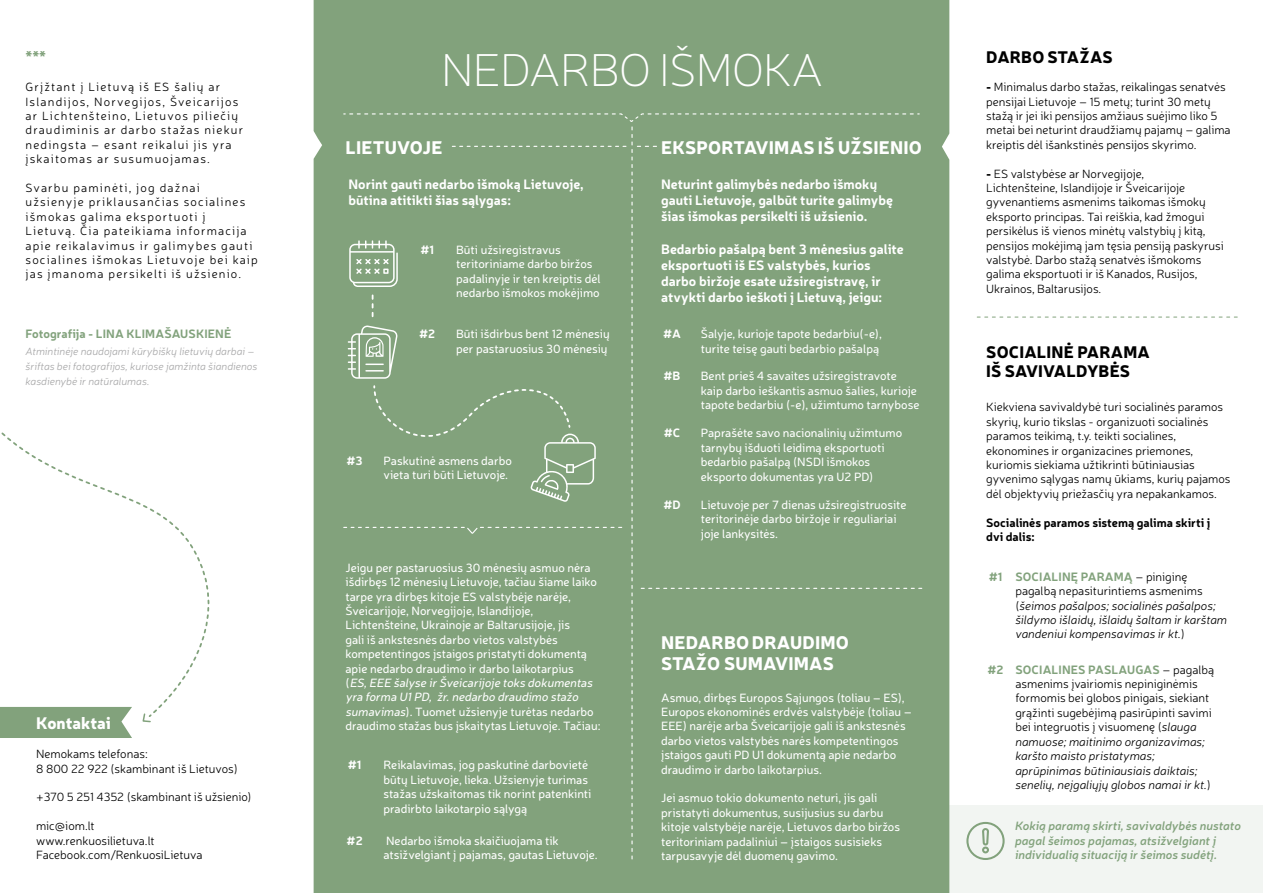
<style>
.page{position:relative;width:1263px;height:893px;background:#fff}
.page>*{position:absolute;margin:0;border:0;box-sizing:border-box;transform-origin:0 0}
.t1{font:100 46.65px "Neris";letter-spacing:-.015em;color:#fff}
.t2{font:900 18px/21.6px "Neris";letter-spacing:.01em;color:#fff}
.t3{font:900 16.5px/19.8px "Neris";letter-spacing:.01em;color:#000}
.t4{font:900 16.5px "Neris";letter-spacing:-.005em;color:#fff}
.t5{font:italic 700 16.5px "Neris";color:#82a27c}
.t6{font:700 13.5px/16.2px "Neris";color:#fff}
.t7{font:12px/14.4px "Neris";color:#fff}
.t8{font:300 12px/14.4px "Neris";color:#000}
.t9{font:300 12px/14.4px "Neris";letter-spacing:.1em;color:#000}
.t10{font:italic 300 12px/14.4px "Neris";color:#000}
.t11{font:italic 600 12px/14.4px "Neris";color:#82a27c}
.t12{font:700 12px/14.4px "Neris";color:#000}
.t13{font:700 12px "Neris";letter-spacing:.01em;color:#82a27c}
.t14{font:700 12px "Neris";color:#fff}
.t15{font:italic 300 10.5px/15px "Neris";color:#a7a7a8}
.s1{font-weight:900}
.s2{font-style:italic}
.s3{font-weight:700;font-style:normal;color:#82a27c}
.s4{font-style:normal}
.s5{font-weight:700;color:#82a27c}
</style>
<div class="page">
<div style="left:947px;top:805px;width:316px;height:88px;background:#f2f5f2"></div>
<div style="left:314px;top:0;width:635px;height:893px;background:#82a27c"></div>
<svg style="left:977px;top:317px;width:260px;height:1px"></svg>
<svg style="left:966px;top:822px;width:39px;height:38px"></svg>
<div style="left:343px;top:113px;width:579px;height:746px;background:#82a27c"></div>
<svg style="left:0;top:432px;width:210px;height:306px"></svg>
<h1 class="t1" style="left:441px;top:42px;width:384px">NEDARBO IŠMOKA</h1>
<h3 class="t5" style="left:26px;top:46px;width:22px">***</h3>
<h3 class="t3" style="left:986px;top:47px;width:128px">DARBO STAŽAS</h3>
<p class="t8" style="left:986px;top:80px;width:246px"><span class="s1">-</span> Minimalus darbo stažas, reikalingas senatvės pensijai Lietuvoje – 15 metų; turint 30 metų stažą ir jei iki pensijos amžiaus suėjimo liko 5 metai bei neturint draudžiamų pajamų – galima kreiptis dėl išankstinės pensijos skyrimo.</p>
<p class="t8" style="left:986px;top:166px;width:239px"><span class="s1">-</span> ES valstybėse ar Norvegijoje,<br>Lichtenšteine, Islandijoje ir Šveicarijoje gyvenantiems asmenims taikomas išmokų eksporto principas. Tai reiškia, kad žmogui persikėlus iš vienos minėtų valstybių į kitą, pensijos mokėjimą jam tęsia pensiją paskyrusi valstybė. Darbo stažą senatvės išmokoms galima eksportuoti ir iš Kanados, Rusijos, Ukrainos, Baltarusijos.</p>
<p class="t9" style="left:26px;top:80px;width:196px">Grįžtant į Lietuvą iš ES šalių ar</p>
<p class="t9" style="left:26px;top:94px;width:219px">Islandijos, Norvegijos, Šveicarijos ar Lichtenšteino, Lietuvos piliečių draudiminis ar darbo stažas niekur nedingsta – esant reikalui jis yra įskaitomas ar susumuojamas.</p>
<p class="t9" style="left:26px;top:180px;width:234px">Svarbu paminėti, jog dažnai užsienyje priklausančias socialines išmokas galima eksportuoti į Lietuvą. Čia pateikiama informacija apie reikalavimus ir galimybes gauti socialines išmokas Lietuvoje bei kaip jas įmanoma persikelti iš užsienio.</p>
<h2 class="t2" style="left:661px;top:135px;width:262px">EKSPORTAVIMAS IŠ UŽSIENIO</h2>
<p class="t6" style="left:661px;top:175px;width:233px">Neturint galimybės nedarbo išmokų gauti Lietuvoje, galbūt turite galimybę šias išmokas persikelti iš užsienio.</p>
<p class="t6" style="left:661px;top:240px;width:244px">Bedarbio pašalpą bent 3 mėnesius galite eksportuoti iš ES valstybės, kurios darbo biržoje esate užsiregistravę, ir atvykti darbo ieškoti į Lietuvą, jeigu:</p>
<h2 class="t2" style="left:346px;top:135px;width:98px">LIETUVOJE</h2>
<p class="t6" style="left:348px;top:175px;width:237px">Norint gauti nedarbo išmoką Lietuvoje, būtina atitikti šias sąlygas:</p>
<p class="t7" style="left:456px;top:242px;width:146px">Būti užsiregistravus teritoriniame darbo biržos padalinyje ir ten kreiptis dėl nedarbo išmokos mokėjimo</p>
<p class="t14" style="left:420px;top:241px;width:15px">#1</p>
<p class="t13" style="left:26px;top:326px;width:207px">Fotografija - LINA KLIMAŠAUSKIENĖ</p>
<p class="t15" style="left:26px;top:344px;width:233px">Atmintinėje naudojami kūrybiškų lietuvių darbai – šriftas bei fotografijos, kuriose įamžinta šiandienos kasdienybė ir natūralumas.</p>
<h3 class="t4" style="left:36px;top:711px;width:76px">Kontaktai</h3>
<p class="t8" style="left:36px;top:746px;width:203px">Nemokams telefonas:<br>8 800 22 922 (skambinant iš Lietuvos)</p>
<p class="t8" style="left:36px;top:790px;width:217px">+370 5 251 4352 (skambinant iš užsienio)</p>
<p class="t8" style="left:36px;top:818px;width:168px">mic@iom.lt www.renkuosilietuva.lt<br>Facebook.com/RenkuosiLietuva</p>
<p class="t14" style="left:419px;top:326px;width:18px">#2</p>
<p class="t7" style="left:456px;top:326px;width:155px">Būti išdirbus bent 12 mėnesių per pastaruosius 30 mėnesių</p>
<p class="t14" style="left:347px;top:452px;width:18px">#3</p>
<p class="t7" style="left:384px;top:453px;width:130px">Paskutinė asmens darbo vieta turi būti Lietuvoje.</p>
<p class="t7" style="left:345px;top:560px;width:256px">Jeigu per pastaruosius 30 mėnesių asmuo nėra išdirbęs 12 mėnesių Lietuvoje, tačiau šiame laiko tarpe yra dirbęs kitoje ES valstybėje narėje, Šveicarijoje, Norvegijoje, Islandijoje, Lichtenšteine, Ukrainoje ar Baltarusijoje, jis<br>gali iš ankstesnės darbo vietos valstybės kompetentingos įstaigos pristatyti dokumentą apie nedarbo draudimo ir darbo laikotarpius<br>( <span class="s2">ES,EEE šalyse irŠveicarijoje toks dokumentas yra forma U1PD, žr.nedarbo draudimo stažo sumavimas</span>). Tuomet užsienyje turėtas nedarbo draudimo stažas bus įskaitytas Lietuvoje. Tačiau:</p>
<p class="t14" style="left:348px;top:756px;width:15px">#1</p>
<p class="t14" style="left:347px;top:832px;width:18px">#2</p>
<p class="t7" style="left:384px;top:757px;width:209px">Reikalavimas, jog paskutinė darbovietė būtų Lietuvoje, lieka. Užsienyje turimas stažas užskaitomas tik norint patenkinti pradirbto laikotarpio sąlygą</p>
<p class="t7" style="left:384px;top:833px;width:216px">Nedarbo išmoka skaičiuojama tik atsižvelgiant į pajamas, gautas Lietuvoje.</p>
<p class="t14" style="left:663px;top:326px;width:19px">#A</p>
<p class="t14" style="left:663px;top:368px;width:18px">#B</p>
<p class="t14" style="left:664px;top:424px;width:18px">#C</p>
<p class="t14" style="left:663px;top:496px;width:19px">#D</p>
<p class="t7" style="left:701px;top:326px;width:182px">Šalyje, kurioje tapote bedarbiu(-e), turite teisę gauti bedarbio pašalpą</p>
<p class="t7" style="left:701px;top:368px;width:220px">Bent prieš 4 savaites užsiregistravote kaip darbo ieškantis asmuo šalies, kurioje tapote bedarbiu (-e), užimtumo tarnybose</p>
<p class="t7" style="left:701px;top:425px;width:203px">Paprašėte savo nacionalinių užimtumo tarnybų išduoti leidimą eksportuoti bedarbio pašalpą (NSDI išmokos eksporto dokumentas yra U2 PD)</p>
<p class="t7" style="left:701px;top:497px;width:207px">Lietuvoje per 7 dienas užsiregistruosite teritorinėje darbo biržoje ir reguliariai joje lankysitės.</p>
<h2 class="t2" style="left:661px;top:630px;width:189px">NEDARBO DRAUDIMO<br>STAŽO SUMAVIMAS</h2>
<p class="t7" style="left:661px;top:690px;width:252px">Asmuo, dirbęs Europos Sąjungos (toliau – ES), Europos ekonominės erdvės valstybėje (toliau – EEE) narėje arba Šveicarijoje gali iš ankstesnės darbo vietos valstybės narės kompetentingos įstaigos gauti PD U1 dokumentą apie nedarbo draudimo ir darbo laikotarpius.</p>
<p class="t7" style="left:661px;top:790px;width:240px">Jei asmuo tokio dokumento neturi, jis gali pristatyti dokumentus, susijusius su darbu kitoje valstybėje narėje, Lietuvos darbo biržos teritoriniam padaliniui – įstaigos susisieks tarpusavyje dėl duomenų gavimo.</p>
<h3 class="t3" style="left:986px;top:341px;width:165px">SOCIALINĖ PARAMA<br>IŠ SAVIVALDYBĖS</h3>
<p class="t8" style="left:986px;top:400px;width:246px">Kiekviena savivaldybė turi socialinės paramos skyrių, kurio tikslas - organizuoti socialinės paramos teikimą, t.y. teikti socialines, ekonomines ir organizacines priemones, kuriomis siekiama užtikrinti būtiniausias gyvenimo sąlygas namų ūkiams, kurių pajamos dėl objektyvių priežasčių yra nepakankamos.</p>
<p class="t12" style="left:986px;top:514px;width:226px">Socialinės paramos sistemą galima skirti į dvi dalis:</p>
<p class="t13" style="left:989px;top:568px;width:15px">#1</p>
<p class="t13" style="left:987px;top:661px;width:18px">#2</p>
<p class="t10" style="left:1015px;top:569px;width:213px"><span class="s3">SOCIALINĘ PARAMĄ</span> <span class="s4">– piniginę pagalbą nepasiturintiems asmenims (</span>šeimos pašalpos; socialinės pašalpos; šildymo išlaidų, išlaidų šaltam ir karštam vandeniui kompensavimas ir kt.<span class="s4">)</span></p>
<p class="t8" style="left:1015px;top:662px;width:200px"><span class="s5">SOCIALINES PASLAUGAS</span> – pagalbą asmenims įvairiomis nepiniginėmis formomis bei globos pinigais, siekiant grąžinti sugebėjimą pasirūpinti savimi bei integruotis į visuomenę (<span class="s2">slauga namuose; maitinimo organizavimas; karšto maisto pristatymas; aprūpinimas būtiniausiais daiktais; senelių, neįgaliųjų globos namai ir kt.</span>)</p>
<p class="t11" style="left:1015px;top:818px;width:227px">Kokią paramą skirti, savivaldybės nustato pagal šeimos pajamas, atsižvelgiant į individualią situaciją ir šeimos sudėtį.</p>
</div>
